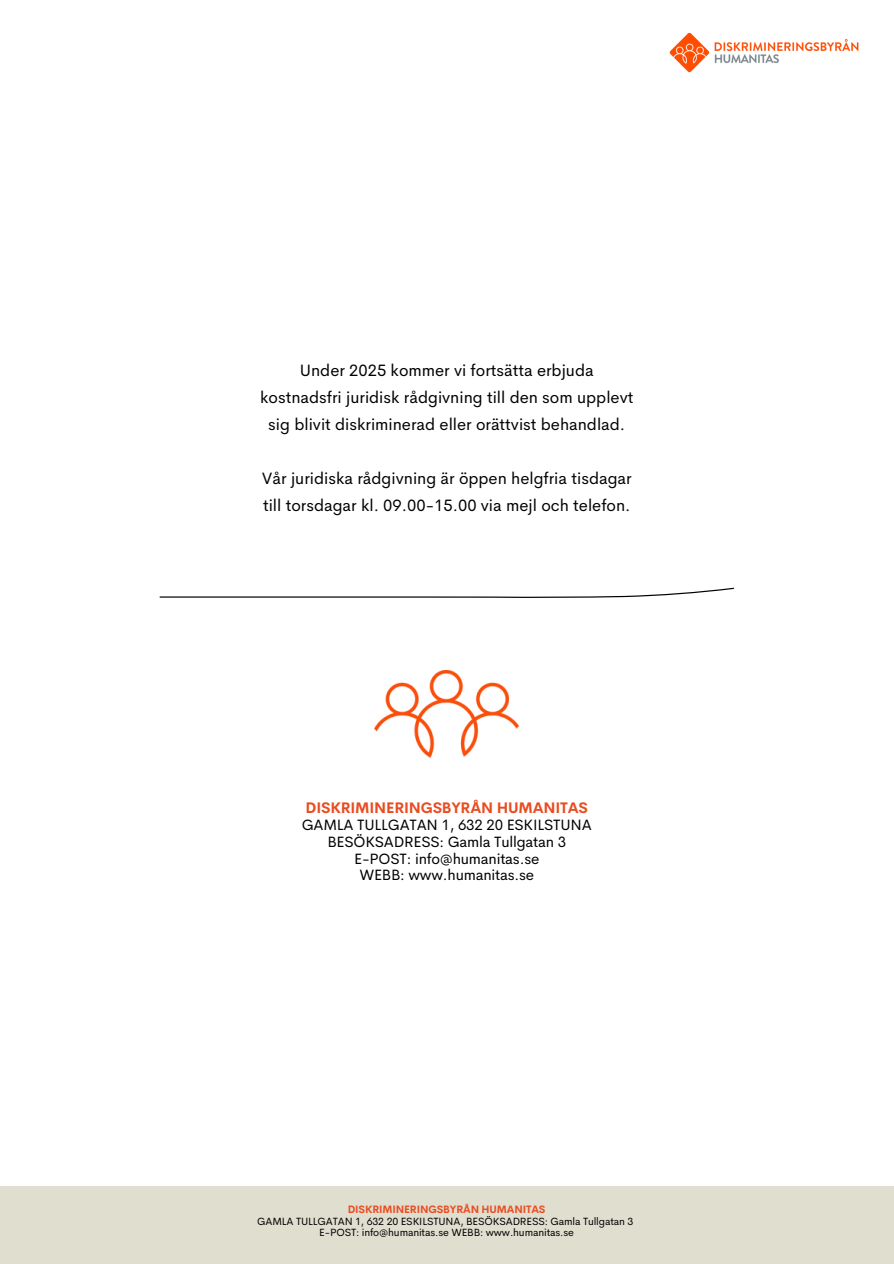
<style>
.page{position:relative;width:894px;height:1264px;background:#fff}
.page>*{position:absolute;margin:0;border:0;box-sizing:border-box;transform-origin:0 0}
.t1{font:16.5px/27px "Cerebri Sans";color:#000;text-align:center}
.t2{font:15px/16.8px "Cerebri Sans";letter-spacing:-.015em;color:#000;text-align:center}
.t3{font:10.5px "Cerebri Sans";letter-spacing:-.01em;color:#000}
.t4{font:700 10.5px "Cerebri Sans";letter-spacing:-.01em;color:#e94c21}
.s1{font-weight:700;color:#e94c21}
</style>
<div class="page">
<svg style="left:160px;top:587px;width:573px;height:11px"></svg>
<img style="left:669px;top:32px;width:190px;height:41px">
<div style="left:0;top:1185px;width:893px;height:78px;background:#e0decf"></div>
<img style="left:374px;top:670px;width:144px;height:88px">
<p class="t1" style="left:260px;top:357px;width:374px">Under 2025 kommer vi fortsätta erbjuda kostnadsfri juridisk rådgivning till den som upplevt sig blivit diskriminerad eller orättvist behandlad.</p>
<h1 class="t1" style="left:262px;top:465px;width:371px;text-align:left">Vår juridiska rådgivning är öppen helgfria tisdagar till torsdagar kl. 09.00-15.00 via mejl och telefon.</h1>
<p class="t2" style="left:302px;top:799px;width:291px"><span class="s1">DISKRIMINERINGSBYRÅN HUMANITAS<br></span>GAMLA TULLGATAN 1, 632 20 ESKILSTUNA<br>BESÖKSADRESS: Gamla Tullgatan 3<br>E-POST: info@humanitas.se<br>WEBB: www.humanitas.se</p>
<p class="t4" style="left:347px;top:1202px;width:199px">DISKRIMINERINGSBYRÅN HUMANITAS</p>
<h1 class="t3" style="left:257px;top:1213px;width:377px">GAMLA TULLGATAN 1, 632 20 ESKILSTUNA, BESÖKSADRESS: Gamla Tullgatan 3</h1>
<h1 class="t3" style="left:319px;top:1225px;width:256px">E-POST: info@humanitas.se WEBB: www.humanitas.se</h1>
</div>
